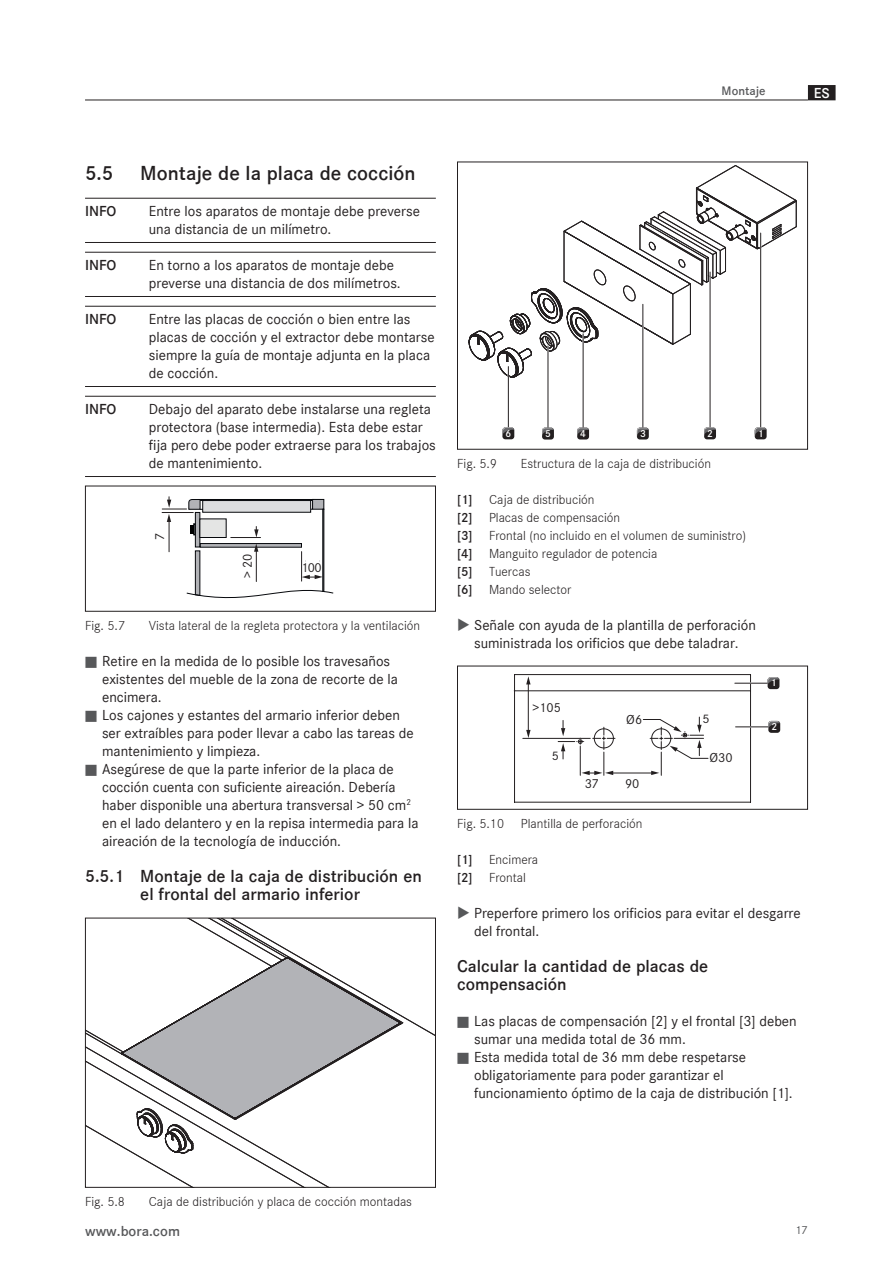
<style>
.page{position:relative;width:893px;height:1263px;background:#fff}
.page>*{position:absolute;margin:0;border:0;box-sizing:border-box;transform-origin:0 0}
.t1{font:600 21px "Corporate S";color:#231f20}
.Subheadline_3_non_Nu{font:600 18px/18px "Corporate S";color:#231f20}
.Info{font:15px/18px "Corporate S";color:#231f20}
.Info-2{font:600 15px "Corporate S";color:#231f20}
.t2{font:600 15px "Corporate S";color:#57585a}
.t3{font:600 15px "Corporate S";color:#fff}
.t4{font:300 13.5px "Corporate S";color:#231f20}
.t5{font:13.5px "Corporate S";color:#231f20}
.t6{font:600 12.75px "Corporate S";color:#57585a}
.t7{font:12.75px "Corporate S";color:#231f20;scale:1.06 1}
.t8{font:12px "Corporate S";color:#57585a}
.t9{font:600 10.5px "Corporate S";color:#fff}
.s1{font-weight:600}
</style>
<div class="page">
<hr style="left:85px;top:100px;width:723px;height:1px;background:#231f20">
<div style="left:809px;top:86px;width:26px;height:14px;background:#231f20"></div>
<div style="left:808px;top:85px;width:28px;height:15px;border:2px solid #231f20"></div>
<svg style="left:469px;top:165px;width:328px;height:212px"></svg>
<hr style="left:760px;top:233px;width:1px;height:200px;background:#231f20">
<div style="left:755px;top:427px;width:12px;height:12px;background:#231f20;border-radius:3px"></div>
<svg style="left:755px;top:427px;width:12px;height:10px"></svg>
<hr style="left:709px;top:272px;width:2px;height:161px;background:#fff">
<hr style="left:710px;top:272px;width:1px;height:161px;background:#231f20">
<div style="left:704px;top:427px;width:12px;height:12px;background:#231f20;border-radius:3px"></div>
<svg style="left:704px;top:427px;width:12px;height:10px"></svg>
<hr style="left:642px;top:304px;width:2px;height:129px;background:#fff">
<hr style="left:643px;top:304px;width:1px;height:129px;background:#231f20">
<div style="left:637px;top:428px;width:12px;height:11px;background:#231f20;border-radius:3px"></div>
<svg style="left:637px;top:428px;width:12px;height:9px"></svg>
<hr style="left:582px;top:334px;width:2px;height:99px;background:#fff">
<hr style="left:583px;top:334px;width:1px;height:99px;background:#231f20">
<div style="left:577px;top:428px;width:12px;height:11px;background:#231f20;border-radius:3px"></div>
<svg style="left:577px;top:428px;width:12px;height:9px"></svg>
<hr style="left:508px;top:367px;width:1px;height:66px;background:#231f20">
<div style="left:502px;top:427px;width:12px;height:12px;background:#231f20;border-radius:3px"></div>
<svg style="left:502px;top:427px;width:12px;height:10px"></svg>
<hr style="left:547px;top:346px;width:2px;height:87px;background:#fff">
<hr style="left:548px;top:346px;width:1px;height:87px;background:#231f20">
<div style="left:542px;top:428px;width:12px;height:11px;background:#231f20;border-radius:3px"></div>
<svg style="left:542px;top:428px;width:12px;height:9px"></svg>
<div style="left:457px;top:162px;width:351px;height:288px;border:1px solid #231f20"></div>
<svg style="left:513px;top:678px;width:268px;height:125px"></svg>
<svg style="left:514px;top:674px;width:237px;height:128px"></svg>
<hr style="left:735px;top:682px;width:38px;height:2px;background:#fff">
<hr style="left:735px;top:683px;width:38px;height:1px;background:#231f20">
<div style="left:768px;top:677px;width:11px;height:12px;background:#231f20;border-radius:3px"></div>
<svg style="left:768px;top:677px;width:11px;height:7px"></svg>
<hr style="left:736px;top:726px;width:38px;height:2px;background:#fff">
<hr style="left:736px;top:727px;width:38px;height:1px;background:#231f20">
<div style="left:768px;top:721px;width:12px;height:12px;background:#231f20;border-radius:3px"></div>
<svg style="left:768px;top:721px;width:12px;height:9px"></svg>
<div style="left:457px;top:666px;width:351px;height:144px;border:1px solid #231f20"></div>
<hr style="left:85px;top:198px;width:351px;height:1px;background:#231f20">
<hr style="left:85px;top:242px;width:351px;height:1px;background:#231f20">
<hr style="left:85px;top:252px;width:351px;height:1px;background:#231f20">
<hr style="left:85px;top:296px;width:351px;height:1px;background:#231f20">
<hr style="left:85px;top:306px;width:351px;height:1px;background:#231f20">
<hr style="left:85px;top:386px;width:351px;height:1px;background:#231f20">
<hr style="left:85px;top:396px;width:351px;height:1px;background:#231f20">
<hr style="left:85px;top:476px;width:351px;height:1px;background:#231f20">
<svg style="left:161px;top:496px;width:173px;height:103px"></svg>
<div style="left:85px;top:486px;width:351px;height:126px;border:1px solid #231f20"></div>
<svg style="left:87px;top:920px;width:347px;height:266px"></svg>
<div style="left:85px;top:918px;width:351px;height:270px;border:1px solid #231f20"></div>
<p class="t6" style="left:722px;top:81px;width:45px">Montaje</p>
<p class="t3" style="left:814px;top:82px;width:18px">ES</p>
<p class="t1" style="left:85px;top:157px;width:30px">5.5</p>
<p class="t1" style="left:140px;top:157px;width:277px">Montaje de la placa de cocción</p>
<p class="Info-2" style="left:85px;top:199px;width:33px">INFO</p>
<p class="Info" style="left:149px;top:201px;width:273px">Entre los aparatos de montaje debe preverse una distancia de un milímetro.</p>
<p class="Info-2" style="left:85px;top:253px;width:33px">INFO</p>
<p class="Info" style="left:149px;top:255px;width:253px">En torno a los aparatos de montaje debe preverse una distancia de dos milímetros.</p>
<p class="Info-2" style="left:85px;top:307px;width:33px">INFO</p>
<p class="Info" style="left:149px;top:309px;width:287px">Entre las placas de cocción o bien entre las placas de cocción y el extractor debe montarse siempre la guía de montaje adjunta en la placa de cocción.</p>
<p class="Info-2" style="left:85px;top:397px;width:33px">INFO</p>
<p class="Info" style="left:149px;top:399px;width:289px">Debajo del aparato debe instalarse una regleta protectora (base intermedia). Esta debe estar fija pero debe poder extraerse para los trabajos de mantenimiento.</p>
<p class="t5" style="left:152px;top:540px;width:9px;rotate:-90deg">7</p>
<p class="t5" style="left:240px;top:578px;width:25px;rotate:-90deg">&gt; 20</p>
<p class="t5" style="left:301px;top:560px;width:22px">100</p>
<p class="t4" style="left:85px;top:616px;width:41px">Fig. 5.7</p>
<p class="t4" style="left:149px;top:616px;width:273px">Vista lateral de la regleta protectora y la ventilación</p>
<p class="Info" style="left:102px;top:651px;width:297px">Retire en la medida de lo posible los travesaños existentes del mueble de la zona de recorte de la encimera.</p>
<p class="Info" style="left:102px;top:705px;width:313px">Los cajones y estantes del armario inferior deben ser extraíbles para poder llevar a cabo las tareas de mantenimiento y limpieza.</p>
<p class="Info" style="left:102px;top:759px;width:318px">Asegúrese de que la parte inferior de la placa de cocción cuenta con suficiente aireación. Debería haber disponible una abertura transversal &gt; 50 cm<sup>2 </sup>en el lado delantero y en la repisa intermedia para la aireación de la tecnología de inducción.</p>
<p class="Subheadline_3_non_Nu" style="left:85px;top:865px;width:338px;text-align:center">5.5.1 Montaje de la caja de distribución en el frontal del armario inferior</p>
<p class="t9" style="left:505px;top:427px;width:7px">6</p>
<p class="t9" style="left:545px;top:427px;width:7px">5</p>
<p class="t9" style="left:580px;top:427px;width:7px">4</p>
<p class="t9" style="left:640px;top:427px;width:7px">3</p>
<p class="t9" style="left:707px;top:427px;width:7px">2</p>
<p class="t9" style="left:758px;top:427px;width:7px">1</p>
<p class="t4" style="left:457px;top:454px;width:41px">Fig. 5.9</p>
<p class="t4" style="left:521px;top:454px;width:192px">Estructura de la caja de distribución</p>
<p class="t4" style="left:457px;top:490px;width:139px"><span class="s1">[1]</span> Caja de distribución</p>
<p class="t4" style="left:457px;top:508px;width:164px"><span class="s1">[2]</span> Placas de compensación</p>
<p class="t4" style="left:457px;top:526px;width:290px"><span class="s1">[3]</span> Frontal (no incluido en el volumen de suministro)</p>
<p class="t4" style="left:457px;top:544px;width:202px"><span class="s1">[4]</span> Manguito regulador de potencia</p>
<p class="t4" style="left:457px;top:562px;width:75px"><span class="s1">[5]</span> Tuercas</p>
<p class="t4" style="left:457px;top:580px;width:116px"><span class="s1">[6]</span> Mando selector</p>
<p class="Info" style="left:474px;top:615px;width:283px">Señale con ayuda de la plantilla de perforación suministrada los orificios que debe taladrar.</p>
<p class="t5" style="left:532px;top:700px;width:30px">&gt;105</p>
<p class="t7" style="left:552px;top:749px;width:8px">5</p>
<p class="t5" style="left:585px;top:775px;width:16px">37</p>
<p class="t5" style="left:626px;top:712px;width:17px">Ø6</p>
<p class="t5" style="left:625px;top:775px;width:16px">90</p>
<p class="t7" style="left:702px;top:711px;width:8px">5</p>
<p class="t5" style="left:709px;top:750px;width:25px">Ø30</p>
<p class="t9" style="left:771px;top:677px;width:7px">1</p>
<p class="t9" style="left:771px;top:720px;width:7px">2</p>
<p class="t4" style="left:457px;top:814px;width:187px">Fig. 5.10 Plantilla de perforación</p>
<p class="t4" style="left:457px;top:850px;width:83px"><span class="s1">[1]</span> Encimera</p>
<p class="t4" style="left:457px;top:868px;width:70px"><span class="s1">[2]</span> Frontal</p>
<p class="Info" style="left:474px;top:903px;width:328px">Preperfore primero los orificios para evitar el desgarre del frontal.</p>
<p class="Subheadline_3_non_Nu" style="left:457px;top:955px;width:253px">Calcular la cantidad de placas de compensación</p>
<p class="Info" style="left:474px;top:1011px;width:324px">Las placas de compensación [2] y el frontal [3] deben sumar una medida total de 36 mm.</p>
<p class="Info" style="left:474px;top:1047px;width:320px">Esta medida total de 36 mm debe respetarse obligatoriamente para poder garantizar el funcionamiento óptimo de la caja de distribución [1].</p>
<p class="t4" style="left:85px;top:1192px;width:41px">Fig. 5.8</p>
<p class="t4" style="left:149px;top:1192px;width:265px">Caja de distribución y placa de cocción montadas</p>
<p class="t2" style="left:85px;top:1220px;width:97px">www.bora.com</p>
<p class="t8" style="left:795px;top:1221px;width:14px">17</p>
</div>
